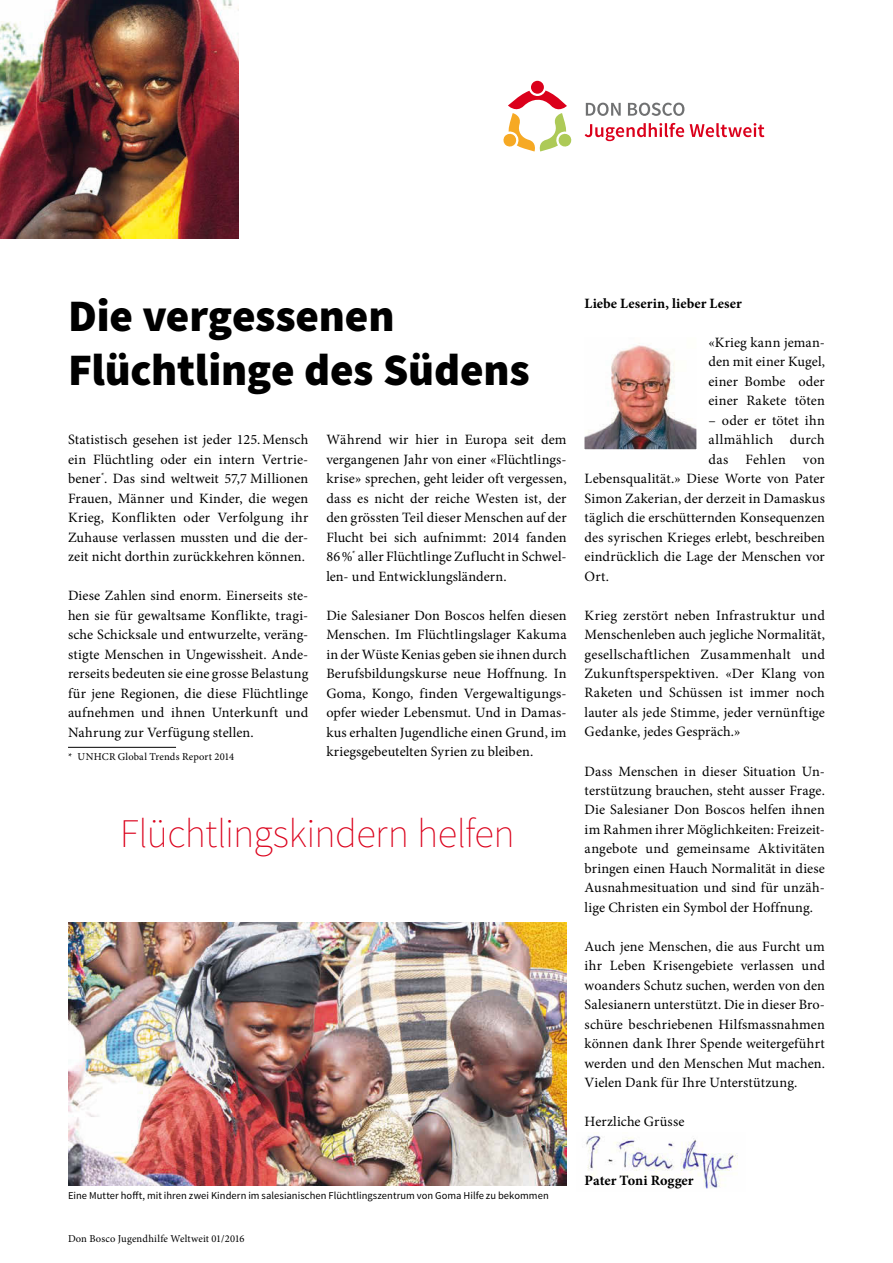
<style>
.page{position:relative;width:893px;height:1263px;background:#fff}
.page>*{position:absolute;margin:0;border:0;box-sizing:border-box;transform-origin:0 0}
.t1{font:900 45px/54px "Source Sans Pro";letter-spacing:-.005em;color:#000}
.t2{font:200 40.5px "Source Sans Pro";letter-spacing:-.015em;color:#db001b}
.t3{font:14.25px/19.5px "Minion Pro";letter-spacing:.01em;color:#000;text-align:justify}
.t4{font:700 14.25px "Minion Pro";letter-spacing:.005em;color:#000}
.t5{font:14.25px "Minion Pro";letter-spacing:.04em;color:#000}
.t6{font:10.5px "Source Sans Pro";letter-spacing:.005em;color:#000}
.t7{font:10.5px "Minion Pro";letter-spacing:.015em;color:#000}
</style>
<div class="page">
<svg style="left:586px;top:103px;width:35px;height:13px"></svg>
<svg style="left:628px;top:103px;width:56px;height:13px"></svg>
<svg style="left:585px;top:123px;width:99px;height:18px"></svg>
<svg style="left:690px;top:123px;width:74px;height:14px"></svg>
<div style="left:531px;top:81px;width:13px;height:13px;background:#db001b;border-radius:50%"></div>
<svg style="left:503px;top:91px;width:69px;height:61px"></svg>
<img style="left:586px;top:1135px;width:152px;height:54px">
<hr style="left:68px;top:747px;width:108px;height:1px;background:#000">
<img style="left:0;top:0;width:238px;height:238px">
<img style="left:68px;top:922px;width:499px;height:263px">
<img style="left:584px;top:343px;width:113px;height:107px">
<h1 class="t1" style="left:68px;top:291px;width:463px">Die vergessenen<br>Flüchtlinge des Südens</h1>
<p class="t3" style="left:68px;top:430px;width:242px">Statistisch gesehen ist jeder 125.Mensch ein Flüchtling oder ein intern Vertrie&shy;bener<sup>*</sup>. Das sind weltweit 57,7 Millionen Frauen, Männer und Kinder, die wegen Krieg, Konflikten oder Verfolgung ihr Zuhause verlassen mussten und die der&shy;zeit nicht dorthin zurückkehren können.</p>
<p class="t3" style="left:68px;top:586px;width:242px">Diese Zahlen sind enorm. Einerseits ste&shy;hen sie für gewaltsame Konflikte, tragi&shy;sche Schicksale und entwurzelte, veräng&shy;stigte Menschen in Ungewissheit. Ande&shy;rerseits bedeuten sie eine grosse Belastung für jene Regionen, die diese Flüchtlinge aufnehmen und ihnen Unterkunft und Nahrung zur Verfügung stellen.</p>
<p class="t7" style="left:68px;top:749px;width:168px">* UNHCR Global Trends Report 2014</p>
<p class="t3" style="left:326px;top:430px;width:242px">Während wir hier in Europa seit dem vergangenen Jahr von einer «Flüchtlings&shy;krise» sprechen, geht leider oft vergessen, dass es nicht der reiche Westen ist, der den grössten Teil dieser Menschen auf der Flucht bei sich aufnimmt: 2014 fanden 86%<sup>*</sup> aller Flüchtlinge Zuflucht in Schwel&shy;len- und Entwicklungsländern.</p>
<p class="t3" style="left:326px;top:605px;width:242px">Die Salesianer Don Boscos helfen diesen Menschen. Im Flüchtlingslager Kakuma in der Wüste Kenias geben sie ihnen durch Berufsbildungskurse neue Hoffnung. In Goma, Kongo, finden Vergewaltigungs&shy;opfer wieder Lebensmut. Und in Damas&shy;kus erhalten Jugendliche einen Grund, im kriegsgebeutelten Syrien zu bleiben.</p>
<h2 class="t2" style="left:120px;top:809px;width:396px">Flüchtlingskindern helfen</h2>
<p class="t4" style="left:585px;top:293px;width:159px">Liebe Leserin, lieber Leser</p>
<p class="t3" style="left:708px;top:332px;width:118px">«Krieg kann jeman&shy;den mit einer Kugel, einer Bombe oder einer Rakete töten</p>
<p class="t3" style="left:708px;top:410px;width:118px">– oder er tötet ihn</p>
<p class="t5" style="left:708px;top:430px;width:118px">allmählich durch</p>
<p class="t3" style="left:708px;top:449px;width:118px">das Fehlen von</p>
<p class="t3" style="left:585px;top:469px;width:242px">Lebensqualität.» Diese Worte von Pater</p>
<p class="t3" style="left:585px;top:488px;width:242px">Simon Zakerian, der derzeit in Damaskus</p>
<p class="t3" style="left:585px;top:508px;width:242px">täglich die erschütternden Konsequenzen</p>
<p class="t3" style="left:585px;top:527px;width:242px">des syrischen Krieges erlebt, beschreiben</p>
<p class="t3" style="left:585px;top:547px;width:242px">eindrücklich die Lage der Menschen vor</p>
<p class="t3" style="left:585px;top:566px;width:26px">Ort.</p>
<p class="t3" style="left:585px;top:605px;width:242px">Krieg zerstört neben Infrastruktur und Menschenleben auch jegliche Normalität, gesellschaftlichen Zusammenhalt und Zukunftsperspektiven. «Der Klang von Raketen und Schüssen ist immer noch lauter als jede Stimme, jeder vernünftige Gedanke, jedes Gespräch.»</p>
<p class="t3" style="left:585px;top:761px;width:242px">Dass Menschen in dieser Situation Un&shy;terstützung brauchen, steht ausser Frage.<br>Die Salesianer Don Boscos helfen ihnen im Rahmen ihrer Möglichkeiten: Freizeit&shy;angebote und gemeinsame Aktivitäten bringen einen Hauch Normalität in diese Ausnahmesituation und sind für unzäh&shy;lige Christen ein Symbol der Hoffnung.</p>
<p class="t3" style="left:585px;top:937px;width:242px">Auch jene Menschen, die aus Furcht um ihr Leben Krisengebiete verlassen und woanders Schutz suchen, werden von den Salesianern unterstützt. Die in dieser Bro&shy;schüre beschriebenen Hilfsmassnahmen können dank Ihrer Spende weitergeführt werden und den Menschen Mut machen.<br>Vielen Dank für Ihre Unterstützung.</p>
<p class="t3" style="left:585px;top:1112px;width:101px">Herzliche Grüsse</p>
<p class="t6" style="left:68px;top:1188px;width:482px">Eine Mutter hofft, mit ihren zwei Kindern im salesianischen Flüchtlingszentrum von Goma Hilfe zu bekommen</p>
<p class="t7" style="left:68px;top:1231px;width:178px">Don Bosco Jugendhilfe Weltweit 01/2016</p>
<p class="t4" style="left:585px;top:1170px;width:110px">Pater Toni Rogger</p>
</div>
